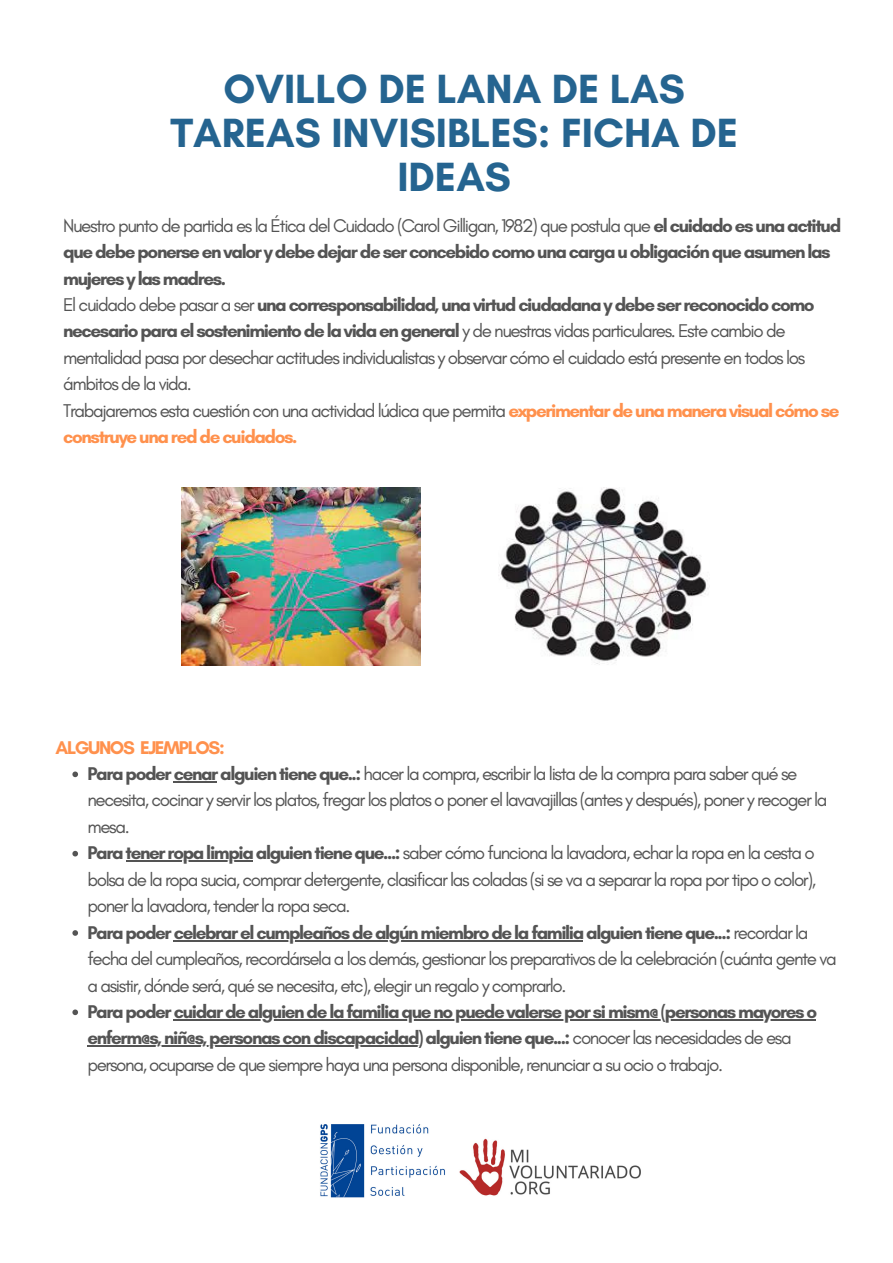
<style>
.page{position:relative;width:893px;height:1263px;background:#fff}
.page>*{position:absolute;margin:0;border:0;box-sizing:border-box;transform-origin:0 0}
.t1{font:700 41.55px/43.9px "Glacial Indifference";color:#256490;text-align:center}
.t2{font:18.75px/26.4px "Glacial Indifference";letter-spacing:-.075em;color:#545454}
.t3{font:700 18.75px/26.4px "Glacial Indifference";letter-spacing:-.075em;color:#545454}
.t4{font:700 18.75px/26.4px "Glacial Indifference";letter-spacing:-.075em;color:#ff914d}
.s1{font-weight:400}
.s2{font-weight:700}
.s3{font-weight:400;color:#545454}
</style>
<div class="page">
<img style="left:320px;top:1124px;width:125px;height:74px">
<img style="left:459px;top:1138px;width:182px;height:58px">
<img style="left:182px;top:487px;width:238px;height:179px">
<img style="left:498px;top:487px;width:210px;height:178px">
<svg style="left:72px;top:771px;width:6px;height:6px"></svg>
<hr style="left:174px;top:781px;width:43px;height:2px;background:#545454">
<svg style="left:72px;top:851px;width:6px;height:5px"></svg>
<hr style="left:126px;top:860px;width:126px;height:2px;background:#545454">
<svg style="left:72px;top:930px;width:6px;height:6px"></svg>
<hr style="left:174px;top:940px;width:409px;height:1px;background:#545454">
<svg style="left:72px;top:1009px;width:6px;height:6px"></svg>
<hr style="left:174px;top:1019px;width:642px;height:2px;background:#545454">
<hr style="left:87px;top:1045px;width:335px;height:2px;background:#545454">
<p class="t1" style="left:170px;top:67px;width:569px">OVILLO DE LANA DE LAS<br>TAREAS INVISIBLES: FICHA DE<br>IDEAS</p>
<p class="t3" style="left:63px;top:212px;width:779px"><span class="s1">Nuestro punto de partida es la Ética del Cuidado (Carol Gilligan, 1982) que postula que</span> el cuidado es una actitud que debe ponerse en valor y debe dejar de ser concebido como una carga u obligación que asumen las mujeres y las madres.</p>
<h2 class="t2" style="left:63px;top:291px;width:753px">El cuidado debe pasar a ser <span class="s2">una corresponsabilidad, una virtud ciudadana y debe ser reconocido como necesario para el sostenimiento de la vida en general</span> y de nuestras vidas particulares. Este cambio de mentalidad pasa por desechar actitudes individualistas y observar cómo el cuidado está presente en todos los ámbitos de la vida.</h2>
<p class="t4" style="left:63px;top:397px;width:778px"><span class="s3">Trabajaremos esta cuestión con una actividad lúdica que permita</span> experimentar de una manera visual cómo se construye una red de cuidados.</p>
<p class="t4" style="left:56px;top:734px;width:171px">ALGUNOS EJEMPLOS:</p>
<p class="t2" style="left:87px;top:760px;width:741px"><span class="s2">Para poder cenar alguien tiene que..:</span> hacer la compra, escribir la lista de la compra para saber qué se necesita, cocinar y servir los platos, fregar los platos o poner el lavavajillas (antes y después), poner y recoger la mesa.</p>
<p class="t2" style="left:87px;top:839px;width:729px"><span class="s2">Para tener ropa limpia alguien tiene que...:</span> saber cómo funciona la lavadora, echar la ropa en la cesta o</p>
<p class="t2" style="left:87px;top:866px;width:730px">bolsa de la ropa sucia, comprar detergente, clasificar las coladas (si se va a separar la ropa por tipo o color), poner la lavadora, tender la ropa seca.<br><span class="s2">Para poder celebrar el cumpleaños de algún miembro de la familia alguien tiene que...:</span> recordar la</p>
<p class="t2" style="left:87px;top:945px;width:751px">fecha del cumpleaños, recordársela a los demás, gestionar los preparativos de la celebración (cuánta gente va a asistir, dónde será, qué se necesita, etc), elegir un regalo y comprarlo.<br><span class="s2">Para poder cuidar de alguien de la familia que no puede valerse por si mism@ (personas mayores o enferm@s, niñ@s, personas con discapacidad) alguien tiene que...:</span> conocer las necesidades de esa persona, ocuparse de que siempre haya una persona disponible, renunciar a su ocio o trabajo.</p>
</div>
